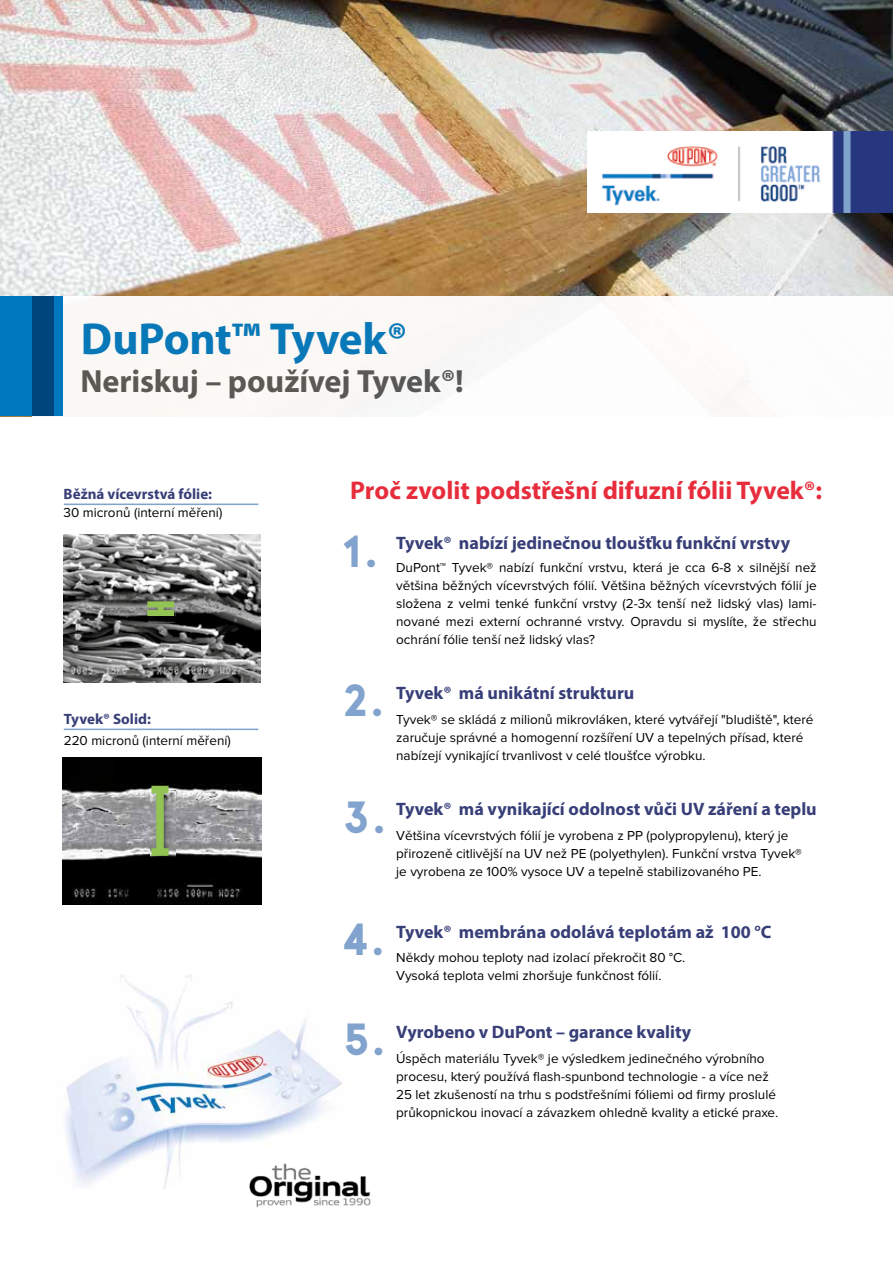
<style>
.page{position:relative;width:893px;height:1263px;background:#fff}
.page>*{position:absolute;margin:0;border:0;box-sizing:border-box;transform-origin:0 0}
.t1{font:700 45px "Myriad Pro";letter-spacing:-.005em;color:#0078bf}
.t2{font:700 45px "Porter";color:#82a3cd}
.t3{font:700 32.1px "Myriad Pro";letter-spacing:-.005em;color:#575756}
.t4{font:700 25.65px "Myriad Pro";color:#e72d3c}
.t5{font:700 18px "Myriad Pro";color:#373e78}
.t6{font:700 15px "Myriad Pro";color:#373e78}
.t7{font:13.5px/18px "Proxima Nova";color:#000}
</style>
<div class="page">
<img style="left:65px;top:975px;width:277px;height:213px">
<img style="left:64px;top:535px;width:197px;height:148px">
<img style="left:63px;top:757px;width:198px;height:148px">
<img style="left:0;top:0;width:893px;height:296px">
<div style="left:33px;top:296px;width:860px;height:121px;background:#fbf8f7"></div>
<div style="left:54px;top:296px;width:9px;height:120px;background:#0078bf"></div>
<div style="left:0;top:296px;width:35px;height:120px;background:#0078bf"></div>
<div style="left:33px;top:296px;width:21px;height:120px;background:#00457c"></div>
<img style="left:148px;top:607px;width:26px;height:16px">
<div style="left:158px;top:604px;width:6px;height:9px;background:#93c353"></div>
<div style="left:147px;top:601px;width:27px;height:6px;background:#93c353"></div>
<div style="left:147px;top:610px;width:27px;height:6px;background:#93c353"></div>
<hr style="left:64px;top:503px;width:194px;height:2px;background:#82a3cd">
<img style="left:150px;top:790px;width:26px;height:74px">
<div style="left:156px;top:789px;width:8px;height:63px;background:#93c353"></div>
<div style="left:151px;top:786px;width:18px;height:7px;background:#93c353"></div>
<div style="left:151px;top:848px;width:18px;height:8px;background:#93c353"></div>
<hr style="left:64px;top:729px;width:194px;height:1px;background:#82a3cd">
<img style="left:588px;top:131px;width:305px;height:82px">
<img style="left:244px;top:1156px;width:127px;height:52px">
<h1 class="t1" style="left:81px;top:310px;width:328px">DuPont™ Tyvek®</h1>
<h2 class="t3" style="left:80px;top:360px;width:385px">Neriskuj – používej Tyvek®!</h2>
<p class="t6" style="left:64px;top:484px;width:150px">Běžná vícevrstvá fólie:</p>
<h3 class="t4" style="left:350px;top:474px;width:473px">Proč zvolit podstřešní difuzní fólii Tyvek®:</h3>
<p class="t7" style="left:64px;top:504px;width:160px">30 micronů (interní měření)</p>
<p class="t6" style="left:64px;top:709px;width:89px">Tyvek® Solid:</p>
<p class="t7" style="left:64px;top:732px;width:169px">220 micronů (interní měření)</p>
<h1 class="t2" style="left:343px;top:525px;width:38px">1.</h1>
<h1 class="t2" style="left:343px;top:675px;width:44px">2.</h1>
<h3 class="t5" style="left:396px;top:531px;width:396px">Tyvek® nabízí jedinečnou tloušťku funkční vrstvy</h3>
<p class="t7" style="left:396px;top:559px;width:422px;text-align:justify">DuPont™ Tyvek® nabízí funkční vrstvu, která je cca 6-8 x silnější než většina běžných vícevrstvých fólií. Většina běžných vícevrstvých fólií je složena z velmi tenké funkční vrstvy (2-3x tenší než lidský vlas) lami&shy;nované mezi externí ochranné vrstvy. Opravdu si myslíte, že střechu ochrání fólie tenší než lidský vlas?</p>
<h3 class="t5" style="left:396px;top:681px;width:240px">Tyvek® má unikátní strukturu</h3>
<p class="t7" style="left:396px;top:711px;width:419px">Tyvek® se skládá z milionů mikrovláken, které vytvářejí "bludiště", které zaručuje správné a homogenní rozšíření UV a tepelných přísad, které nabízejí vynikající trvanlivost v celé tloušťce výrobku.</p>
<h1 class="t2" style="left:343px;top:791px;width:46px">3.</h1>
<h3 class="t5" style="left:396px;top:798px;width:422px">Tyvek® má vynikající odolnost vůči UV záření a teplu</h3>
<p class="t7" style="left:396px;top:827px;width:407px">Většina vícevrstvých fólií je vyrobena z PP (polypropylenu), který je přirozeně citlivější na UV než PE (polyethylen). Funkční vrstva Tyvek® je vyrobena ze 100% vysoce UV a tepelně stabilizovaného PE.</p>
<h1 class="t2" style="left:343px;top:913px;width:45px">4.</h1>
<h3 class="t5" style="left:396px;top:920px;width:377px">Tyvek® membrána odolává teplotám až 100 °C</h3>
<p class="t7" style="left:396px;top:949px;width:291px">Někdy mohou teploty nad izolací překročit 80 °C.<br>Vysoká teplota velmi zhoršuje funkčnost fólií.</p>
<h1 class="t2" style="left:343px;top:1014px;width:46px">5.</h1>
<h3 class="t5" style="left:396px;top:1020px;width:297px">Vyrobeno v DuPont – garance kvality</h3>
<p class="t7" style="left:396px;top:1050px;width:383px">Úspěch materiálu Tyvek® je výsledkem jedinečného výrobního procesu, který používá flash-spunbond technologie - a více než 25 let zkušeností na trhu s podstřešními fóliemi od firmy proslulé průkopnickou inovací a závazkem ohledně kvality a etické praxe.</p>
</div>
